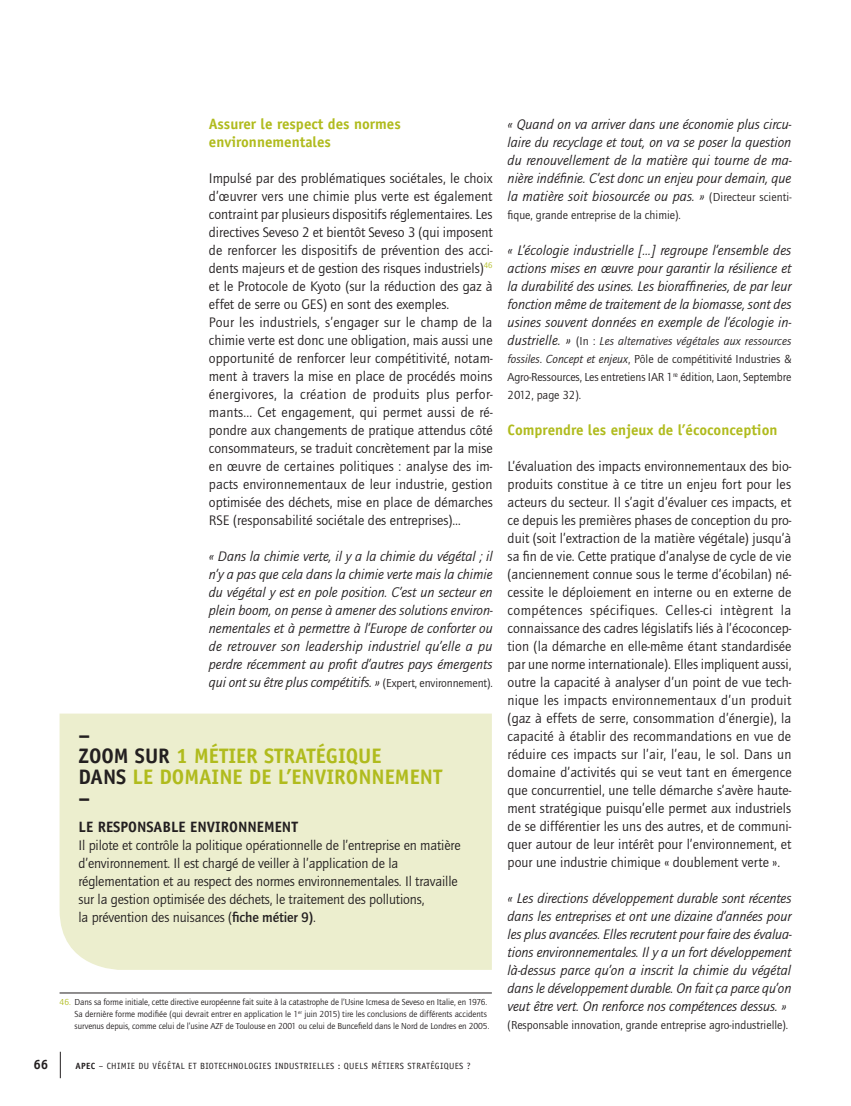
<style>
.page{position:relative;width:851px;height:1106px;background:#fff}
.page>*{position:absolute;margin:0;border:0;box-sizing:border-box;transform-origin:0 0}
.t1{font:700 21px/21px "Officina Sans";color:#b0bb1d}
.t2{font:700 15px/18px "Officina Sans";color:#b0bb1d}
.t3{font:700 15px "Officina Sans";color:#231f20}
.t4{font:14.25px/18px "Quay Itc T";color:#231f20}
.t5{font:italic 14.25px/18px "Quay Itc T";color:#231f20;text-align:justify}
.t6{font:700 13.5px "Officina Sans";color:#231f20}
.t7{font:12px/18px "Quay Itc T";color:#231f20;text-align:justify}
.t8{font:9px/12px "Quay Itc T";letter-spacing:-.01em;color:#231f20}
.t9{font:9px "Officina Sans";letter-spacing:.04em;color:#231f20}
.s1{font-style:normal;font-size:12px}
.s2{color:#231f20}
.s3{font-weight:700}
.s4{color:#b0bb1d}
.s5{font-style:italic;font-size:14.25px}
.s6{font-style:italic}
</style>
<div class="page">
<svg style="left:60px;top:1051px;width:1px;height:27px"></svg>
<div style="left:60px;top:713px;width:432px;height:256px;background:#eceece"></div>
<hr style="left:60px;top:992px;width:432px;height:1px;background:#231f20">
<p class="t2" style="left:209px;top:114px;width:193px">Assurer le respect des normes environnementales</p>
<p class="t4" style="left:209px;top:169px;width:285px">Impulsé par des problématiques sociétales, le choix d’œuvrer vers une chimie plus verte est également contraint par plusieurs dispositifs réglementaires. Les directives Seveso 2 et bientôt Seveso 3 (qui imposent de renforcer les dispositifs de prévention des acci&shy;dents majeurs et de gestion des risques industriels)<sup>46 </sup>et le Protocole de Kyoto (sur la réduction des gaz à effet de serre ou GES) en sont des exemples.<br>Pour les industriels, s’engager sur le champ de la chimie verte est donc une obligation, mais aussi une opportunité de renforcer leur compétitivité, notam&shy;ment à travers la mise en place de procédés moins énergivores, la création de produits plus perfor&shy;mants... Cet engagement, qui permet aussi de ré&shy;pondre aux changements de pratique attendus côté consommateurs, se traduit concrètement par la mise en œuvre de certaines politiques : analyse des im&shy;pacts environnementaux de leur industrie, gestion optimisée des déchets, mise en place de démarches RSE (responsabilité sociétale des entreprises)…</p>
<p class="t5" style="left:209px;top:547px;width:285px">« Dans la chimie verte, il y a la chimie du végétal ; il n’y a pas que cela dans la chimie verte mais la chimie du végétal y est en pole position. C’est un secteur en plein boom, on pense à amener des solutions environ&shy;nementales et à permettre à l’Europe de conforter ou de retrouver son leadership industriel qu’elle a pu perdre récemment au profit d’autres pays émergents qui ont su être plus compétitifs. » <span class="s1">(Expert, environnement).</span></p>
<h1 class="t1" style="left:78px;top:724px;width:365px"><span class="s2">–<br>Zoom sur</span> 1 métier stratégique<br><span class="s2">dans</span> le domaine de l’environnement <span class="s2">–</span></h1>
<p class="t3" style="left:78px;top:817px;width:221px">Le responsable environnement</p>
<p class="t4" style="left:78px;top:836px;width:383px">Il pilote et contrôle la politique opérationnelle de l’entreprise en matière d’environnement. Il est chargé de veiller à l’application de la réglementation et au respect des normes environnementales. Il travaille sur la gestion optimisée des déchets, le traitement des pollutions,<br>la prévention des nuisances (<span class="s3">fiche métier 9)</span>.</p>
<p class="t8" style="left:75px;top:996px;width:416px;text-indent:-15px"><span class="s4">46.</span> Dans sa forme initiale, cette directive européenne fait suite à la catastrophe de l’Usine Icmesa de Seveso en Italie, en 1976.<br>Sa dernière forme modifiée (qui devrait entrer en application le 1<sup>er</sup> juin 2015) tire les conclusions de différents accidents survenus depuis, comme celui de l’usine AZF de Toulouse en 2001 ou celui de Buncefield dans le Nord de Londres en 2005.</p>
<p class="t6" style="left:33px;top:1055px;width:17px">66</p>
<p class="t9" style="left:76px;top:1060px;width:396px"><span class="s3">APEC</span> – CHIMIE DU VÉGÉTAL ET BIOTECHNOLOGIES INDUSTRIELLES : QUELS MÉTIERS STRATÉGIQUES ?</p>
<p class="t5" style="left:507px;top:115px;width:285px">« Quand on va arriver dans une économie plus circu&shy;laire du recyclage et tout, on va se poser la question du renouvellement de la matière qui tourne de ma&shy;nière indéfinie. C’est donc un enjeu pour demain, que la matière soit biosourcée ou pas. » <span class="s1">(Directeur scienti-</span></p>
<p class="t7" style="left:507px;top:205px;width:175px">fique, grande entreprise de la chimie).</p>
<p class="t5" style="left:507px;top:241px;width:285px">« L’écologie industrielle […] regroupe l’ensemble des actions mises en œuvre pour garantir la résilience et la durabilité des usines. Les bioraffineries, de par leur fonction même de traitement de la biomasse, sont des usines souvent données en exemple de l’écologie in-</p>
<p class="t7" style="left:507px;top:331px;width:285px"><span class="s5">dustrielle. »</span> (In : <span class="s6">Les alternatives végétales aux ressources fossiles</span>. <span class="s6">Concept et enjeux</span>, Pôle de compétitivité Industries &amp; Agro-Ressources, Les entretiens IAR 1<sup>re</sup> édition, Laon, Septembre 2012, page 32).</p>
<p class="t2" style="left:507px;top:420px;width:271px">Comprendre les enjeux de l’écoconception</p>
<p class="t4" style="left:507px;top:457px;width:285px;text-align:justify">L’évaluation des impacts environnementaux des bio&shy;produits constitue à ce titre un enjeu fort pour les acteurs du secteur. Il s’agit d’évaluer ces impacts, et ce depuis les premières phases de conception du pro&shy;duit (soit l’extraction de la matière végétale) jusqu’à sa fin de vie. Cette pratique d’analyse de cycle de vie (anciennement connue sous le terme d’écobilan) né&shy;cessite le déploiement en interne ou en externe de compétences spécifiques. Celles-ci intègrent la connaissance des cadres législatifs liés à l’écoconcep&shy;tion (la démarche en elle-même étant standardisée par une norme internationale). Elles impliquent aussi, outre la capacité à analyser d’un point de vue tech&shy;nique les impacts environnementaux d’un produit (gaz à effets de serre, consommation d’énergie), la capacité à établir des recommandations en vue de réduire ces impacts sur l’air, l’eau, le sol. Dans un domaine d’activités qui se veut tant en émergence que concurrentiel, une telle démarche s’avère haute&shy;ment stratégique puisqu’elle permet aux industriels de se différentier les uns des autres, et de communi&shy;quer autour de leur intérêt pour l’environnement, et pour une industrie chimique « doublement verte ».</p>
<p class="t5" style="left:507px;top:889px;width:286px">« Les directions développement durable sont récentes dans les entreprises et ont une dizaine d’années pour les plus avancées. Elles recrutent pour faire des évalua&shy;tions environnementales. Il y a un fort développement là-dessus parce qu’on a inscrit la chimie du végétal dans le développement durable. On fait ça parce qu’on veut être vert. On renforce nos compétences dessus. »</p>
<p class="t7" style="left:507px;top:1015px;width:282px">(Responsable innovation, grande entreprise agro-industrielle).</p>
</div>
